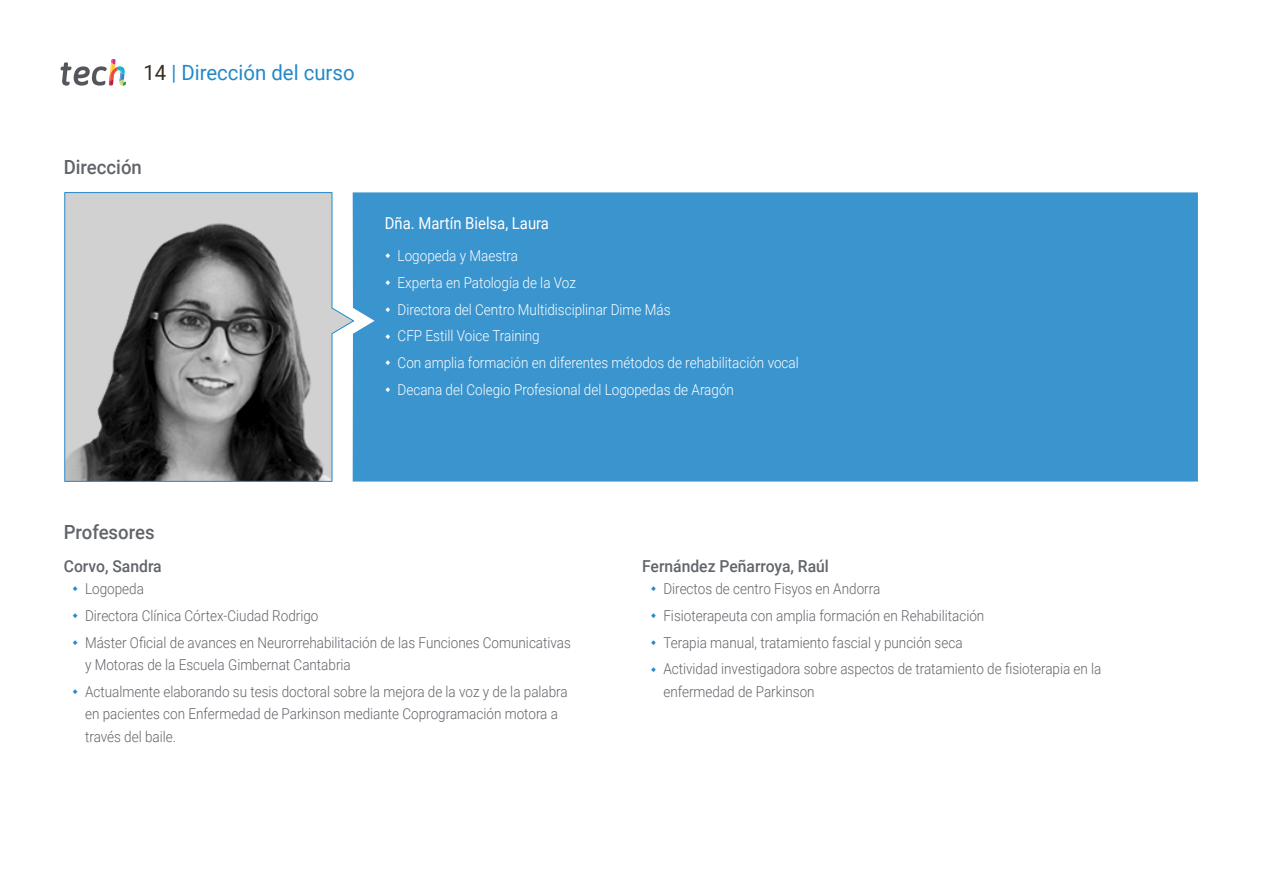
<style>
.page{position:relative;width:1263px;height:893px;background:#fff}
.page>*{position:absolute;margin:0;border:0;box-sizing:border-box;transform-origin:0 0}
.t1{font:21px "Roboto";color:#2488c9}
.t2{font:500 19.5px "Roboto";color:#61646a;scale:.95 1}
.t3{font:500 16.5px "Roboto";color:#61646a;scale:.95 1}
.t4{font:16.5px "Roboto";color:#fff;scale:.9 1}
.t5{font:300 15px/26.7px "Roboto";color:#61646a;scale:.9 1}
.t6{font:300 15px/26.7px "Roboto";color:#fff;scale:.9 1}
.s1{color:#312e20}
</style>
<div class="page">
<div style="left:354px;top:192px;width:844px;height:290px;background:#3a94ce"></div>
<svg style="left:64px;top:192px;width:290px;height:290px;background:#8d8f90"></svg>
<svg style="left:61px;top:59px;width:65px;height:27px"></svg>
<svg style="left:386px;top:253px;width:4px;height:5px"></svg>
<svg style="left:386px;top:280px;width:4px;height:5px"></svg>
<svg style="left:386px;top:307px;width:4px;height:5px"></svg>
<svg style="left:386px;top:334px;width:4px;height:5px"></svg>
<svg style="left:386px;top:360px;width:4px;height:5px"></svg>
<svg style="left:386px;top:387px;width:4px;height:5px"></svg>
<h1 class="t1" style="left:144px;top:57px;width:213px"><span class="s1">14</span> | Dirección del curso</h1>
<h2 class="t2" style="left:64px;top:153px;width:84px">Dirección</h2>
<p class="t4" style="left:385px;top:212px;width:184px">Dña. Martín Bielsa, Laura</p>
<p class="t6" style="left:398px;top:242px;width:447px">Logopeda y Maestra<br>Experta en Patología de la Voz<br>Directora del Centro Multidisciplinar Dime Más<br>CFP Estill Voice Training<br>Con amplia formación en diferentes métodos de rehabilitación vocal Decana del Colegio Profesional del Logopedas de Aragón</p>
<h2 class="t2" style="left:64px;top:518px;width:97px">Profesores</h2>
<p class="t3" style="left:64px;top:554px;width:105px">Corvo, Sandra</p>
<p class="t5" style="left:85px;top:575px;width:541px">Logopeda<br>Directora Clínica Córtex-Ciudad Rodrigo<br>Máster Oficial de avances en Neurorrehabilitación de las Funciones Comunicativas</p>
<p class="t5" style="left:85px;top:651px;width:538px">y Motoras de la Escuela Gimbernat Cantabria<br>Actualmente elaborando su tesis doctoral sobre la mejora de la voz y de la palabra</p>
<p class="t5" style="left:85px;top:702px;width:527px;line-height:22.5px">en pacientes con Enfermedad de Parkinson mediante Coprogramación motora a través del baile.</p>
<p class="t3" style="left:642px;top:554px;width:198px">Fernández Peñarroya, Raúl</p>
<p class="t5" style="left:663px;top:575px;width:488px">Directos de centro Fisyos en Andorra<br>Fisioterapeuta con amplia formación en Rehabilitación<br>Terapia manual, tratamiento fascial y punción seca<br>Actividad investigadora sobre aspectos de tratamiento de fisioterapia en la</p>
<p class="t5" style="left:663px;top:677px;width:170px">enfermedad de Parkinson</p>
</div>
